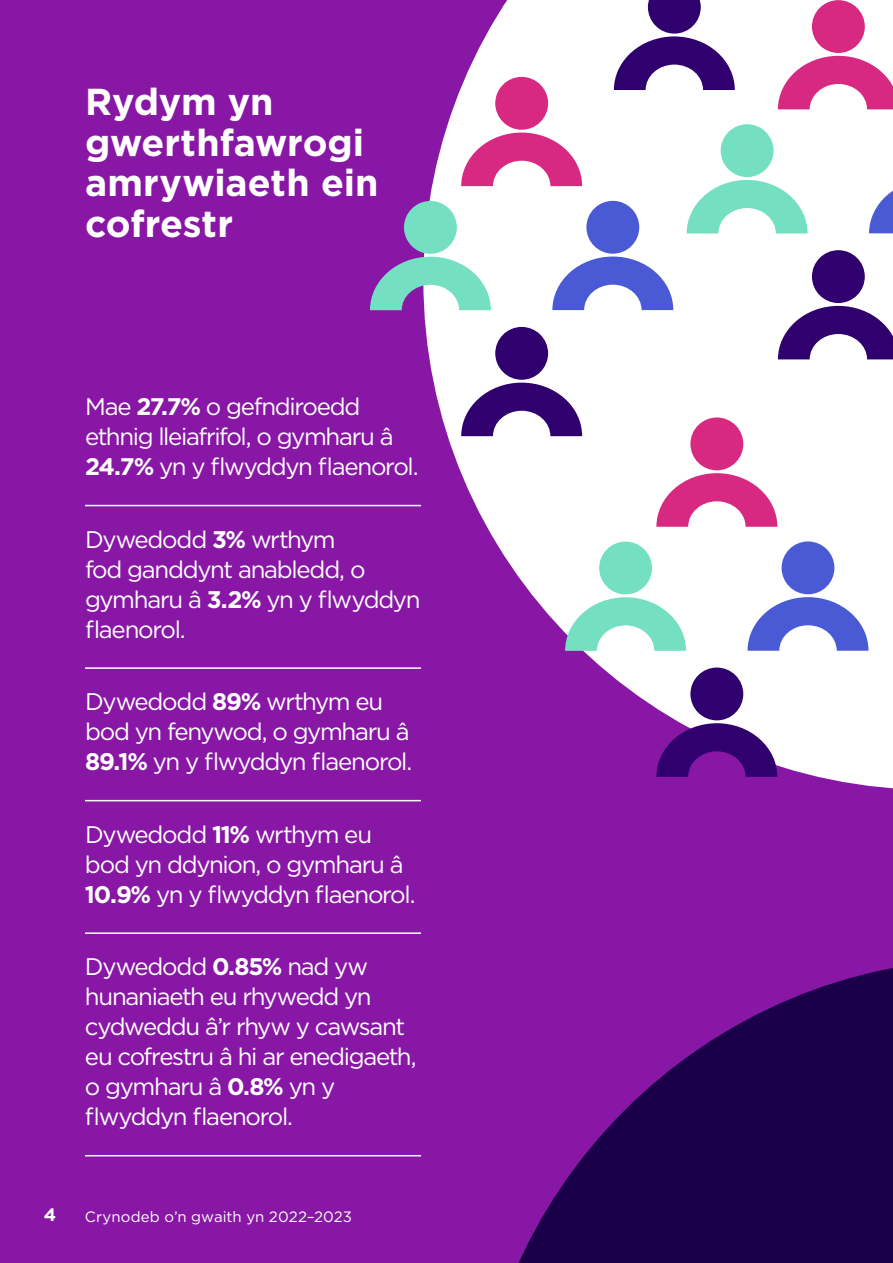
<style>
.page{position:relative;width:893px;height:1263px;background:#8917a6}
.page>*{position:absolute;margin:0;border:0;box-sizing:border-box;transform-origin:0 0}
.t1{font:700 37.5px/40.5px "Gotham";letter-spacing:-.005em;color:#fff}
.t2{font:24px/30px "Gotham";letter-spacing:-.055em;color:#fff}
.t3{font:700 18px "Gotham";color:#fff}
.t4{font:15px "Gotham";letter-spacing:.005em;color:#fff}
.s1{font-weight:700}
</style>
<div class="page">
<svg style="left:518px;top:968px;width:375px;height:295px;fill:#1a0048"></svg>
<hr style="left:85px;top:505px;width:336px;height:1px;background:#fff">
<hr style="left:85px;top:667px;width:336px;height:2px;background:#fff">
<hr style="left:85px;top:800px;width:336px;height:1px;background:#fff">
<hr style="left:85px;top:932px;width:336px;height:2px;background:#fff">
<hr style="left:85px;top:1155px;width:336px;height:1px;background:#fff">
<svg style="left:423px;top:0;width:470px;height:789px;fill:#fff"></svg>
<div style="left:586px;top:201px;width:53px;height:53px;background:#495ad4;border-radius:50%"></div>
<svg style="left:552px;top:257px;width:121px;height:53px;background:#8f99e4"></svg>
<div style="left:495px;top:77px;width:53px;height:53px;background:#d72882;border-radius:50%"></div>
<svg style="left:461px;top:133px;width:121px;height:53px;background:#e67bb2"></svg>
<div style="left:495px;top:327px;width:53px;height:53px;background:#31006f;border-radius:50%"></div>
<svg style="left:461px;top:383px;width:121px;height:53px;background:#8062a6"></svg>
<div style="left:404px;top:201px;width:53px;height:53px;background:#74e0c1;border-radius:50%"></div>
<svg style="left:370px;top:257px;width:121px;height:53px"></svg>
<svg style="left:869px;top:180px;width:24px;height:53px"></svg>
<div style="left:812px;top:0;width:53px;height:53px;background:#d72882;border-radius:50%"></div>
<svg style="left:778px;top:56px;width:115px;height:53px;background:#e577b0"></svg>
<div style="left:812px;top:250px;width:53px;height:53px;background:#31006f;border-radius:50%"></div>
<svg style="left:778px;top:306px;width:115px;height:53px;background:#7d5ea4"></svg>
<div style="left:721px;top:124px;width:52px;height:53px;background:#74e0c1;border-radius:50%"></div>
<svg style="left:687px;top:180px;width:121px;height:53px;background:#aaecd9"></svg>
<div style="left:782px;top:541px;width:52px;height:53px;background:#495ad4;border-radius:50%"></div>
<svg style="left:747px;top:597px;width:121px;height:54px;background:#919be5"></svg>
<div style="left:690px;top:417px;width:53px;height:53px;background:#d72882;border-radius:50%"></div>
<svg style="left:656px;top:473px;width:121px;height:54px;background:#e67db3"></svg>
<div style="left:690px;top:667px;width:53px;height:53px;background:#31006f;border-radius:50%"></div>
<svg style="left:656px;top:723px;width:121px;height:54px"></svg>
<svg style="left:614px;top:0;width:121px;height:90px;background:#9880b7"></svg>
<div style="left:599px;top:542px;width:53px;height:52px;background:#74e0c1;border-radius:50%"></div>
<svg style="left:565px;top:597px;width:121px;height:54px;background:#aaebd9"></svg>
<h1 class="t1" style="left:85px;top:81px;width:295px">Rydym yn gwerthfawrogi amrywiaeth ein cofrestr</h1>
<p class="t2" style="left:85px;top:391px;width:335px">Mae <span class="s1">27.7%</span> o gefndiroedd ethnig lleiafrifol, o gymharu â<br><span class="s1">24.7%</span> yn y flwyddyn flaenorol.</p>
<p class="t2" style="left:85px;top:524px;width:337px">Dywedodd <span class="s1">3%</span> wrthym<br>fod ganddynt anabledd, o gymharu â <span class="s1">3.2%</span> yn y flwyddyn flaenorol.</p>
<p class="t2" style="left:85px;top:686px;width:329px">Dywedodd <span class="s1">89%</span> wrthym eu bod yn fenywod, o gymharu â<br><span class="s1">89.1%</span> yn y flwyddyn flaenorol.</p>
<p class="t2" style="left:85px;top:819px;width:332px">Dywedodd <span class="s1">11%</span> wrthym eu bod yn ddynion, o gymharu â<br><span class="s1">10.9%</span> yn y flwyddyn flaenorol.</p>
<p class="t2" style="left:85px;top:951px;width:333px">Dywedodd <span class="s1">0.85%</span> nad yw hunaniaeth eu rhywedd yn cydweddu â’r rhyw y cawsant eu cofrestru â hi ar enedigaeth, o gymharu â <span class="s1">0.8%</span> yn y flwyddyn flaenorol.</p>
<p class="t3" style="left:44px;top:1202px;width:14px">4</p>
<p class="t4" style="left:85px;top:1206px;width:269px">Crynodeb o’n gwaith yn 2022–2023</p>
</div>
